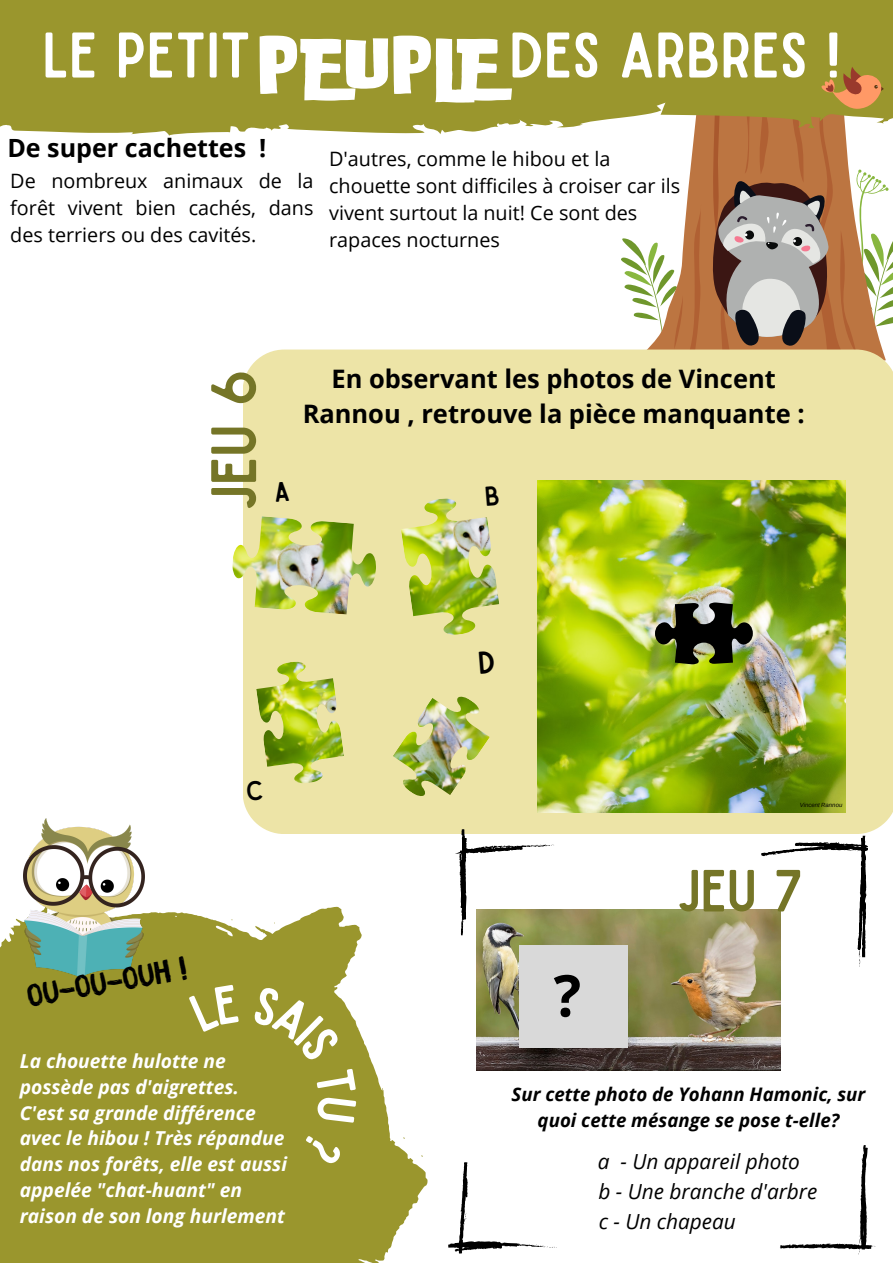
<style>
.page{position:relative;width:893px;height:1264px;background:#fff}
.page>*{position:absolute;margin:0;border:0;box-sizing:border-box;transform-origin:0 0}
.t1{font:700 77.1px "Do Ub Le Ba Ss";color:#fff}
.t2{font:61.5px "Sailors";color:#fff}
.t3{font:61.2px "Sailors";color:#757527}
.t4{font:700 57.6px "Open Sans";color:#000}
.t5{font:56.7px "Sailors";color:#757527}
.t6{font:35.85px "Sailors";color:#fff}
.t7{font:700 34.5px "Fibre Vintage Full";color:#000}
.t8{font:700 25.5px/35px "Open Sans";color:#000;text-align:center}
.t9{font:700 25.05px "Open Sans";color:#000}
.t10{font:italic 20.85px/30px "Open Sans";color:#000}
.t11{font:19.8px/27px "Open Sans";color:#000;text-align:justify}
.t12{font:italic 700 19.2px/26.1px "Open Sans";color:#fff;text-align:center}
.t13{font:italic 700 18.6px/25.7px "Open Sans";color:#000;text-align:center}
.t14{font:italic 6px "Arimo";color:#000}
</style>
<div class="page">
<svg style="left:15px;top:906px;width:329px;height:16px"></svg>
<svg style="left:687px;top:136px;width:20px;height:213px;background:#c28354"></svg>
<svg style="left:621px;top:203px;width:80px;height:146px"></svg>
<div style="left:0;top:0;width:892px;height:136px;background:#9a962d"></div>
<div style="left:243px;top:349px;width:649px;height:484px;background:#ede4a7"></div>
<img style="left:537px;top:481px;width:308px;height:331px">
<img style="left:655px;top:602px;width:97px;height:62px">
<img style="left:232px;top:516px;width:144px;height:98px">
<img style="left:256px;top:661px;width:88px;height:123px">
<img style="left:401px;top:498px;width:98px;height:137px">
<img style="left:392px;top:695px;width:98px;height:102px">
<svg style="left:448px;top:829px;width:427px;height:425px"></svg>
<svg style="left:0;top:922px;width:427px;height:340px;background:#a7a449"></svg>
<img style="left:23px;top:818px;width:122px;height:159px">
<img style="left:476px;top:909px;width:304px;height:161px">
<div style="left:519px;top:945px;width:108px;height:102px;background:#d9d9d9"></div>
<svg style="left:707px;top:67px;width:185px;height:297px;background:#b5976f"></svg>
<svg style="left:274px;top:481px;width:15px;height:20px"></svg>
<svg style="left:247px;top:780px;width:16px;height:21px"></svg>
<svg style="left:479px;top:650px;width:15px;height:24px"></svg>
<svg style="left:485px;top:485px;width:14px;height:21px"></svg>
<div style="left:188px;top:984px;width:51px;height:48px;background:#9a962d"></div>
<div style="left:253px;top:985px;width:88px;height:77px;background:#9a962d"></div>
<div style="left:315px;top:1068px;width:42px;height:54px;background:#9a962d"></div>
<div style="left:302px;top:1130px;width:42px;height:36px;background:#9a962d"></div>
<h2 class="t2" style="left:42px;top:32px;width:210px">LE PETIT</h2>
<h2 class="t2" style="left:509px;top:32px;width:332px">DES ARBRES !</h2>
<h1 class="t1" style="left:257px;top:10px;width:245px">PEUPLE</h1>
<h3 class="t9" style="left:7px;top:130px;width:260px">De super cachettes !</h3>
<p class="t11" style="left:10px;top:167px;width:305px">De nombreux animaux de la forêt vivent bien cachés, dans des terriers ou des cavités.</p>
<p class="t11" style="left:329px;top:145px;width:352px;text-align:left">D'autres, comme le hibou et la chouette sont difficiles à croiser car ils vivent surtout la nuit! Ce sont des rapaces nocturnes</p>
<h3 class="t3" style="left:211px;top:511px;width:143px;rotate:-90deg">JEU 6</h3>
<h3 class="t8" style="left:302px;top:360px;width:503px">En observant les photos de Vincent<br>Rannou , retrouve la pièce manquante :</h3>
<p class="t14" style="left:799px;top:801px;width:44px">Vincent Rannou</p>
<h3 class="t7" style="left:25px;top:982px;width:163px;rotate:-10deg">ou-ou-ouh !</h3>
<h3 class="t7" style="left:36px;top:990px;width:163px;rotate:-10deg">ou-ou-ouh !</h3>
<p class="t12" style="left:20px;top:1047px;width:269px;text-align:left">La chouette hulotte ne possède pas d'aigrettes.<br>C'est sa grande différence avec le hibou ! Très répandue dans nos forêts, elle est aussi appelée "chat-huant" en raison de son long hurlement</p>
<p class="t12" style="left:11px;top:1051px;width:269px">La chouette hulotte ne possède pas d'aigrettes.<br>C'est sa grande différence avec le hibou ! Très répandue dans nos forêts, elle est aussi appelée "chat-huant" en raison de son long hurlement</p>
<h3 class="t6" style="left:80px;top:1213px;width:98px;rotate:-70deg">QUIZ ?</h3>
<h3 class="t6" style="left:98px;top:1231px;width:98px;rotate:-70deg">QUIZ ?</h3>
<h3 class="t4" style="left:553px;top:954px;width:29px">?</h3>
<h3 class="t5" style="left:676px;top:869px;width:128px">JEU 7</h3>
<p class="t13" style="left:511px;top:1081px;width:355px">Sur cette photo de Yohann Hamonic, sur quoi cette mésange se pose t-elle?</p>
<p class="t10" style="left:598px;top:1145px;width:221px">a - Un appareil photo<br>b - Une branche d'arbre c - Un chapeau</p>
</div>
